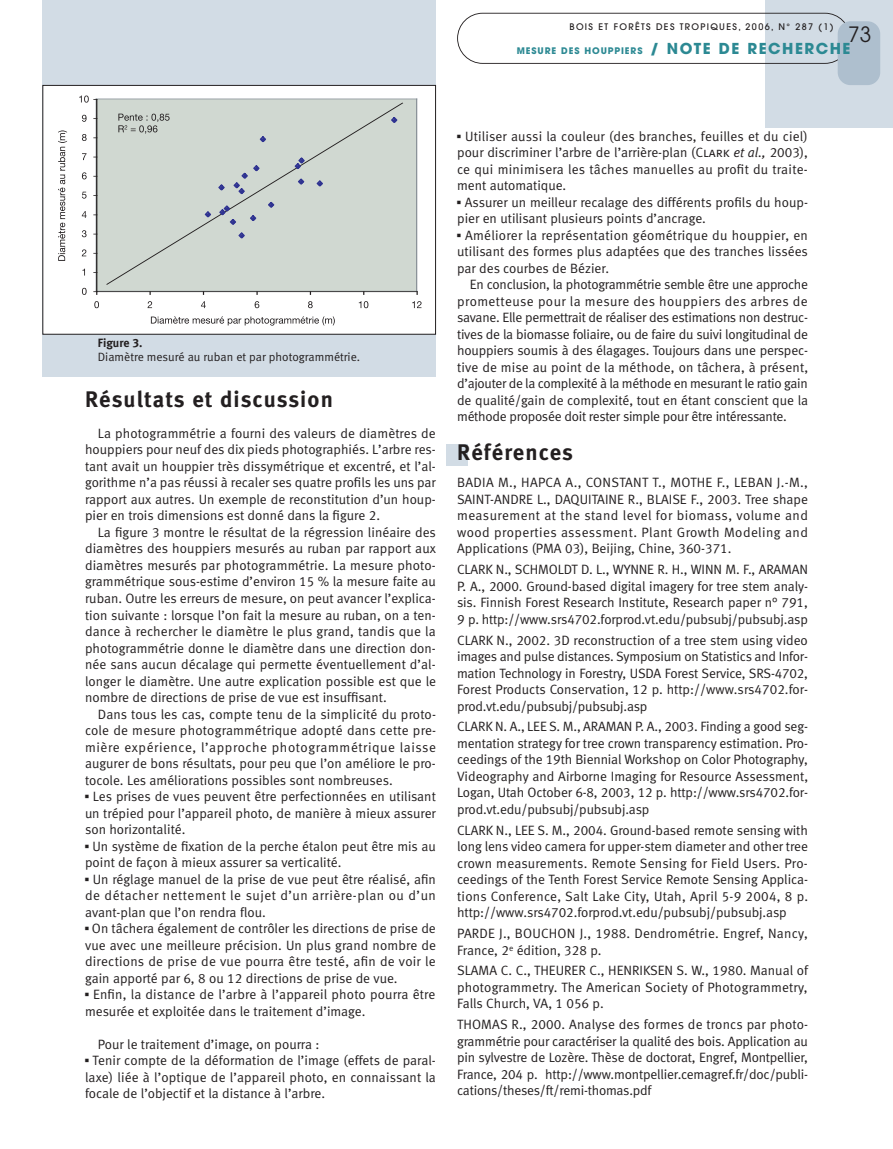
<style>
.page{position:relative;width:893px;height:1149px;background:#fff}
.page>*{position:absolute;margin:0;border:0;box-sizing:border-box;transform-origin:0 0}
.t1{font:22.5px "Meta Bold LF";letter-spacing:.05em;color:#231f20}
.t2{font:21px "Avant Garde";color:#231f20}
.t3{font:13.5px/16.5px "Meta Normal LF";color:#231f20;text-align:justify}
.t4{font:12px "Meta Normal LF";color:#231f20}
.t5{font:12px "Meta Bold LF";color:#231f20}
.t6{font:500 9px "Avant Garde";letter-spacing:.15em;color:#231f20}
.t7{font:700 9px "Avant Garde";letter-spacing:.1em;color:#2c8993}
.s1{font-size:15px}
.s2{font-family:"Universal Newswith Comm Pi"}
.s3{font-family:"Meta Normal LF Caps"}
.s4{font-style:italic}
</style>
<div class="page">
<div style="left:446px;top:444px;width:22px;height:22px;background:#d2dce5"></div>
<div style="left:43px;top:0;width:393px;height:377px;background:#d2dce5"></div>
<div style="left:765px;top:0;width:128px;height:128px;background:#d2dce5"></div>
<svg style="left:457px;top:13px;width:388px;height:51px"></svg>
<div style="left:838px;top:21px;width:42px;height:64px;background:#aebfce;border-radius:13px"></div>
<div style="left:43px;top:85px;width:393px;height:249px;background:#fff"></div>
<div style="left:97px;top:99px;width:320px;height:192px;background:#d0d8d1"></div>
<hr style="left:96px;top:98px;width:321px;height:1px;background:#878f96">
<hr style="left:416px;top:99px;width:1px;height:192px;background:#878f96">
<svg style="left:106px;top:102px;width:297px;height:183px"></svg>
<hr style="left:96px;top:99px;width:1px;height:192px;background:#878f96">
<hr style="left:97px;top:99px;width:1px;height:192px;background:#231f20">
<hr style="left:97px;top:291px;width:320px;height:1px;background:#231f20">
<svg style="left:259px;top:135px;width:8px;height:8px"></svg>
<svg style="left:204px;top:210px;width:8px;height:8px"></svg>
<svg style="left:249px;top:214px;width:8px;height:8px"></svg>
<svg style="left:316px;top:179px;width:8px;height:8px"></svg>
<svg style="left:267px;top:201px;width:8px;height:7px"></svg>
<svg style="left:390px;top:116px;width:8px;height:7px"></svg>
<svg style="left:237px;top:231px;width:9px;height:8px"></svg>
<svg style="left:217px;top:183px;width:9px;height:8px"></svg>
<svg style="left:297px;top:178px;width:8px;height:7px"></svg>
<svg style="left:294px;top:156px;width:12px;height:14px"></svg>
<svg style="left:218px;top:204px;width:19px;height:21px"></svg>
<svg style="left:232px;top:164px;width:29px;height:31px"></svg>
<svg style="left:82px;top:288px;width:5px;height:7px"></svg>
<svg style="left:82px;top:249px;width:4px;height:7px"></svg>
<svg style="left:82px;top:230px;width:5px;height:7px"></svg>
<svg style="left:82px;top:211px;width:5px;height:7px"></svg>
<svg style="left:82px;top:192px;width:5px;height:6px"></svg>
<svg style="left:82px;top:172px;width:5px;height:7px"></svg>
<svg style="left:82px;top:153px;width:5px;height:7px"></svg>
<svg style="left:82px;top:134px;width:5px;height:7px"></svg>
<svg style="left:82px;top:115px;width:5px;height:7px"></svg>
<svg style="left:79px;top:95px;width:18px;height:8px"></svg>
<svg style="left:94px;top:301px;width:5px;height:7px"></svg>
<svg style="left:148px;top:301px;width:4px;height:7px"></svg>
<svg style="left:201px;top:301px;width:5px;height:7px"></svg>
<svg style="left:255px;top:301px;width:4px;height:7px"></svg>
<svg style="left:308px;top:301px;width:5px;height:7px"></svg>
<svg style="left:359px;top:301px;width:9px;height:7px"></svg>
<svg style="left:412px;top:301px;width:10px;height:7px"></svg>
<svg style="left:151px;top:316px;width:184px;height:9px"></svg>
<svg style="left:58px;top:130px;width:9px;height:131px"></svg>
<svg style="left:118px;top:114px;width:52px;height:20px"></svg>
<div style="left:43px;top:85px;width:393px;height:249px;border:1px solid #231f20"></div>
<p class="t6" style="left:569px;top:23px;width:266px">BOIS ET FORÊTS DES TROPIQUES, 2006, N° 287 (1)</p>
<h2 class="t2" style="left:848px;top:26px;width:25px">73</h2>
<p class="t7" style="left:517px;top:47px;width:335px">MESURE DES HOUPPIERS <span class="s1">/ NOTE DE RECHERCHE</span></p>
<p class="t5" style="left:98px;top:338px;width:46px">Figure 3.</p>
<p class="t4" style="left:98px;top:352px;width:264px">Diamètre mesuré au ruban et par photogrammétrie.</p>
<h1 class="t1" style="left:85px;top:391px;width:249px">Résultats et discussion</h1>
<p class="t3" style="left:85px;top:426px;width:352px;text-indent:13px">La photogrammétrie a fourni des valeurs de diamètres de houppiers pour neuf des dix pieds photographiés. L’arbre res&shy;tant avait un houppier très dissymétrique et excentré, et l’al&shy;gorithme n’a pas réussi à recaler ses quatre profils les uns par rapport aux autres. Un exemple de reconstitution d’un houp&shy;pier en trois dimensions est donné dans la figure 2.</p>
<p class="t3" style="left:85px;top:525px;width:352px;text-indent:13px">La figure 3 montre le résultat de la régression linéaire des diamètres des houppiers mesurés au ruban par rapport aux diamètres mesurés par photogrammétrie. La mesure photo&shy;grammétrique sous-estime d’environ 15 % la mesure faite au ruban. Outre les erreurs de mesure, on peut avancer l’explica&shy;tion suivante : lorsque l’on fait la mesure au ruban, on a ten&shy;dance à rechercher le diamètre le plus grand, tandis que la photogrammétrie donne le diamètre dans une direction don&shy;née sans aucun décalage qui permette éventuellement d’al&shy;longer le diamètre. Une autre explication possible est que le nombre de directions de prise de vue est insuffisant.</p>
<p class="t3" style="left:85px;top:706px;width:352px;text-indent:13px">Dans tous les cas, compte tenu de la simplicité du proto&shy;cole de mesure photogrammétrique adopté dans cette pre&shy;mière expérience, l’approche photogrammétrique laisse augurer de bons résultats, pour peu que l’on améliore le pro&shy;tocole. Les améliorations possibles sont nombreuses.</p>
<p class="t3" style="left:85px;top:789px;width:352px"><span class="s2">▪</span> Les prises de vues peuvent être perfectionnées en utilisant un trépied pour l’appareil photo, de manière à mieux assurer son horizontalité.</p>
<p class="t3" style="left:85px;top:838px;width:352px"><span class="s2">▪</span> Un système de fixation de la perche étalon peut être mis au point de façon à mieux assurer sa verticalité.</p>
<p class="t3" style="left:85px;top:871px;width:352px"><span class="s2">▪</span> Un réglage manuel de la prise de vue peut être réalisé, afin de détacher nettement le sujet d’un arrière-plan ou d’un avant-plan que l’on rendra flou.</p>
<p class="t3" style="left:85px;top:921px;width:352px"><span class="s2">▪</span> On tâchera également de contrôler les directions de prise de vue avec une meilleure précision. Un plus grand nombre de directions de prise de vue pourra être testé, afin de voir le gain apporté par 6, 8 ou 12 directions de prise de vue.</p>
<p class="t3" style="left:85px;top:987px;width:352px"><span class="s2">▪</span> Enfin, la distance de l’arbre à l’appareil photo pourra être mesurée et exploitée dans le traitement d’image.</p>
<p class="t3" style="left:98px;top:1036px;width:223px">Pour le traitement d’image, on pourra :</p>
<p class="t3" style="left:85px;top:1053px;width:352px"><span class="s2">▪</span> Tenir compte de la déformation de l’image (effets de paral&shy;laxe) liée à l’optique de l’appareil photo, en connaissant la focale de l’objectif et la distance à l’arbre.</p>
<p class="t3" style="left:457px;top:129px;width:352px"><span class="s2">▪</span> Utiliser aussi la couleur (des branches, feuilles et du ciel) pour discriminer l’arbre de l’arrière-plan (<span class="s3">Clark</span> <span class="s4">et al.,</span> 2003), ce qui minimisera les tâches manuelles au profit du traite&shy;ment automatique.</p>
<p class="t3" style="left:457px;top:195px;width:352px"><span class="s2">▪</span> Assurer un meilleur recalage des différents profils du houp&shy;pier en utilisant plusieurs points d’ancrage.</p>
<p class="t3" style="left:457px;top:228px;width:352px"><span class="s2">▪</span> Améliorer la représentation géométrique du houppier, en utilisant des formes plus adaptées que des tranches lissées par des courbes de Bézier.</p>
<p class="t3" style="left:457px;top:277px;width:353px;text-indent:13px">En conclusion, la photogrammétrie semble être une approche prometteuse pour la mesure des houppiers des arbres de savane. Elle permettrait de réaliser des estimations non destruc&shy;tives de la biomasse foliaire, ou de faire du suivi longitudinal de houppiers soumis à des élagages. Toujours dans une perspec&shy;tive de mise au point de la méthode, on tâchera, à présent, d’ajouter de la complexité à la méthode en mesurant le ratio gain de qualité/gain de complexité, tout en étant conscient que la méthode proposée doit rester simple pour être intéressante.</p>
<h1 class="t1" style="left:457px;top:444px;width:117px">Références</h1>
<p class="t3" style="left:457px;top:475px;width:352px">BADIA M., HAPCA A., CONSTANT T., MOTHE F., LEBAN J.-M., SAINT-ANDRE L., DAQUITAINE R., BLAISE F., 2003. Tree shape measurement at the stand level for biomass, volume and wood properties assessment. Plant Growth Modeling and Applications (PMA 03), Beijing, Chine, 360-371.</p>
<p class="t3" style="left:457px;top:562px;width:352px">CLARK N., SCHMOLDT D. L., WYNNE R. H., WINN M. F., ARAMAN P. A., 2000. Ground-based digital imagery for tree stem analy&shy;sis. Finnish Forest Research Institute, Research paper n° 791, 9 p. http://www.srs4702.forprod.vt.edu/pubsubj/pubsubj.asp</p>
<p class="t3" style="left:457px;top:632px;width:352px">CLARK N., 2002. 3D reconstruction of a tree stem using video images and pulse distances. Symposium on Statistics and Infor&shy;mation Technology in Forestry, USDA Forest Service, SRS-4702, Forest Products Conservation, 12 p. http://www.srs4702.for&shy;prod.vt.edu/pubsubj/pubsubj.asp</p>
<p class="t3" style="left:457px;top:719px;width:352px">CLARK N. A., LEE S. M., ARAMAN P. A., 2003. Finding a good seg&shy;mentation strategy for tree crown transparency estimation. Pro&shy;ceedings of the 19th Biennial Workshop on Color Photography, Videography and Airborne Imaging for Resource Assessment, Logan, Utah October 6-8, 2003, 12 p. http://www.srs4702.for&shy;prod.vt.edu/pubsubj/pubsubj.asp</p>
<p class="t3" style="left:457px;top:822px;width:352px">CLARK N., LEE S. M., 2004. Ground-based remote sensing with long lens video camera for upper-stem diameter and other tree crown measurements. Remote Sensing for Field Users. Pro&shy;ceedings of the Tenth Forest Service Remote Sensing Applica&shy;tions Conference, Salt Lake City, Utah, April 5-9 2004, 8 p. http://www.srs4702.forprod.vt.edu/pubsubj/pubsubj.asp</p>
<p class="t3" style="left:457px;top:926px;width:352px">PARDE J., BOUCHON J., 1988. Dendrométrie. Engref, Nancy,<br>France, 2<sup>e</sup> édition, 328 p.</p>
<p class="t3" style="left:457px;top:963px;width:352px">SLAMA C. C., THEURER C., HENRIKSEN S. W., 1980. Manual of photogrammetry. The American Society of Photogrammetry, Falls Church, VA, 1 056 p.</p>
<p class="t3" style="left:457px;top:1017px;width:353px">THOMAS R., 2000. Analyse des formes de troncs par photo&shy;grammétrie pour caractériser la qualité des bois. Application au pin sylvestre de Lozère. Thèse de doctorat, Engref, Montpellier, France, 204 p. http://www.montpellier.cemagref.fr/doc/publi&shy;cations/theses/ft/remi-thomas.pdf</p>
</div>
